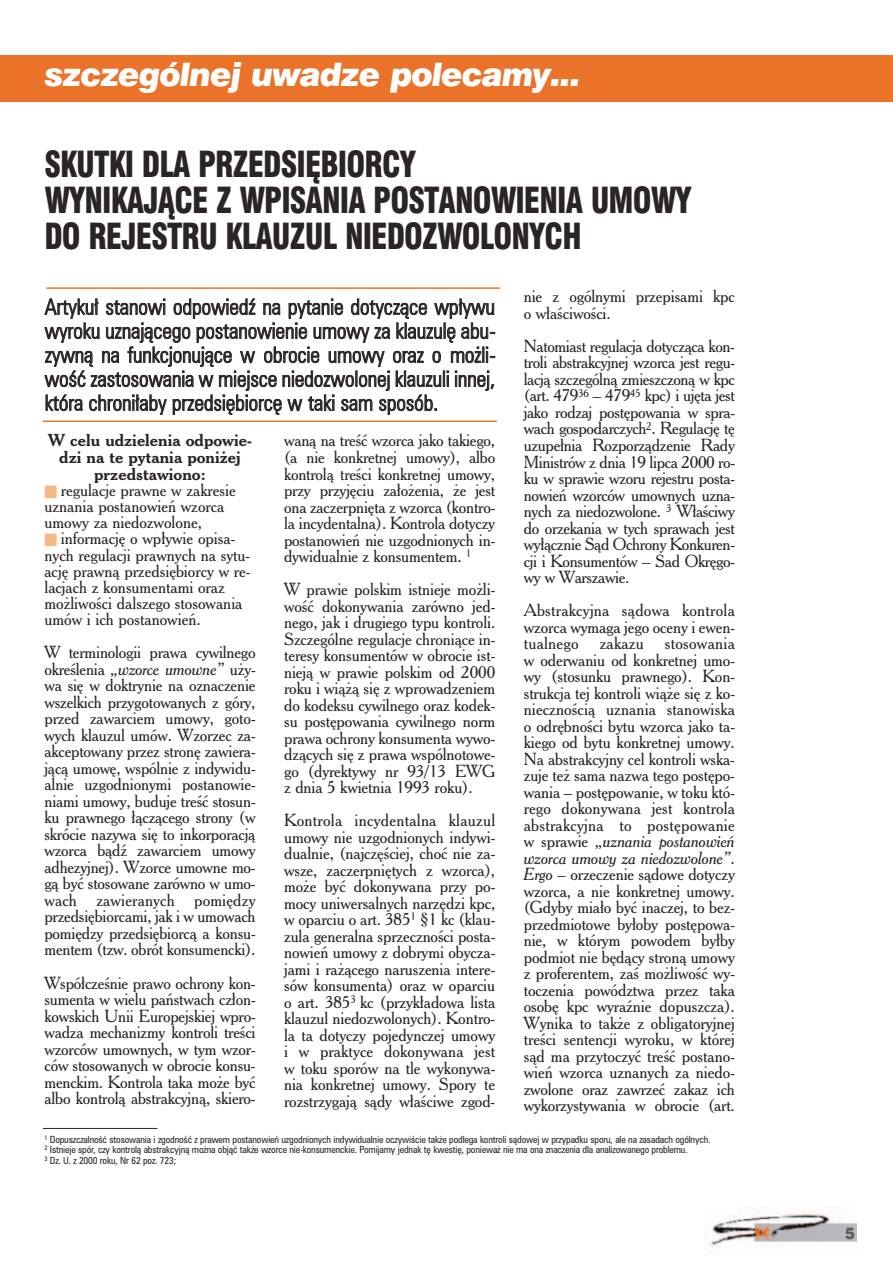
<style>
.page{position:relative;width:893px;height:1262px;background:#fff}
.page>*{position:absolute;margin:0;border:0;box-sizing:border-box;transform-origin:0 0}
.t1{font:33px/36px "Swis 721 Blk Cn PL";letter-spacing:-.03em;color:#2a2524;scale:.9 1}
.t2{font:italic 30px "Swis 721 Blk PL";letter-spacing:-.03em;color:#fff}
.t3{font:19.5px/24px "Zurich Lt Cn PL";color:#2a2524;text-align:justify}
.t4{font:15px/16.5px "Cheltenhm PL";letter-spacing:-.005em;color:#2a2524;text-align:justify}
.t5{font:700 15px/16.5px "Cheltenhm PL";color:#2a2524;text-align:center}
.t6{font:15px "Swis 721 Blk PL";color:#5e5b5e;scale:.92 1}
.t7{font:9px/10.5px "Zurich Cn PL";letter-spacing:-.015em;color:#2a2524}
.s1{color:#f6b786}
.s2{font-style:italic}
</style>
<div class="page">
<img style="left:704px;top:1213px;width:153px;height:35px">
<div style="left:1px;top:55px;width:891px;height:47px;background:#eb7229"></div>
<div style="left:43px;top:1133px;width:693px;height:81px;background:#fff"></div>
<hr style="left:43px;top:1128px;width:114px;height:1px;background:#2a2524">
<hr style="left:43px;top:420px;width:454px;height:2px;background:#eb7229">
<hr style="left:46px;top:287px;width:454px;height:2px;background:#eb7229">
<h2 class="t2" style="left:44px;top:62px;width:538px">szczególnej uwadze polecamy...</h2>
<h1 class="t1" style="left:44px;top:149px;width:720px">SKUTKI DLA PRZEDSIĘBIORCY<br>WYNIKAJĄCE Z WPISANIA POSTANOWIENIA UMOWY<br>DO REJESTRU KLAUZUL NIEDOZWOLONYCH</h1>
<p class="t3" style="left:45px;top:297px;width:452px">Artykuł stanowi odpowiedź na pytanie dotyczące wpływu wyroku uznającego postanowienie umowy za klauzulę abu&shy;zywną na funkcjonujące w obrocie umowy oraz o możli&shy;wość zastosowania w miejsce niedozwolonej klauzuli innej, która chroniłaby przedsiębiorcę w taki sam sposób.</p>
<p class="t5" style="left:48px;top:434px;width:205px">W celu udzielenia odpowie&shy;dzi na te pytania poniżej przedstawiono:</p>
<p class="t4" style="left:44px;top:482px;width:193px;text-align:left"><span class="s1">■</span> regulacje prawne w zakresie uznania postanowień wzorca umowy za niedozwolone,</p>
<p class="t4" style="left:44px;top:531px;width:207px;text-align:left"><span class="s1">■</span> informację o wpływie opisa&shy;nych regulacji prawnych na sytu&shy;ację prawną przedsiębiorcy w re&shy;lacjach z konsumentami oraz możliwości dalszego stosowania umów i ich postanowień.</p>
<p class="t4" style="left:44px;top:645px;width:213px">W terminologii prawa cywilnego określenia <span class="s2">„wzorce umowne”</span> uży&shy;wa się w doktrynie na oznaczenie wszelkich przygotowanych z góry, przed zawarciem umowy, goto&shy;wych klauzul umów. Wzorzec za&shy;akceptowany przez stronę zawiera&shy;jącą umowę, wspólnie z indywidu&shy;alnie uzgodnionymi postanowie&shy;niami umowy, buduje treść stosun&shy;ku prawnego łączącego strony (w skrócie nazywa się to inkorporacją wzorca bądź zawarciem umowy adhezyjnej). Wzorce umowne mo&shy;gą być stosowane zarówno w umo&shy;wach</p>
<p class="t4" style="left:44px;top:892px;width:213px;text-indent:150px">pomiędzy przedsiębiorcami, jak i w umowach pomiędzy przedsiębiorcą a konsu&shy;mentem (tzw. obrót konsumencki).</p>
<p class="t4" style="left:44px;top:975px;width:213px">Współcześnie prawo ochrony kon&shy;sumenta w wielu państwach człon&shy;kowskich Unii Europejskiej wpro&shy;wadza mechanizmy kontroli treści wzorców umownych, w tym wzor&shy;ców stosowanych w obrocie konsu&shy;menckim. Kontrola taka może być albo kontrolą abstrakcyjną, skiero-</p>
<p class="t4" style="left:96px;top:892px;width:80px">zawieranych</p>
<p class="t4" style="left:284px;top:433px;width:213px">waną na treść wzorca jako takiego, (a nie konkretnej umowy), albo kontrolą treści konkretnej umowy, przy przyjęciu założenia, że jest ona zaczerpnięta z wzorca (kontro&shy;la incydentalna). Kontrola dotyczy postanowień nie uzgodnionych in&shy;dywidualnie z konsumentem. <sup>1</sup></p>
<p class="t4" style="left:284px;top:582px;width:213px">W prawie polskim istnieje możli&shy;wość dokonywania zarówno jed&shy;nego, jak i drugiego typu kontroli.<br>Szczególne regulacje chroniące in&shy;teresy konsumentów w obrocie ist&shy;nieją w prawie polskim od 2000 roku i wiążą się z wprowadzeniem do kodeksu cywilnego oraz kodek&shy;su postępowania cywilnego norm prawa ochrony konsumenta wywo&shy;dzących się z prawa wspólnotowe&shy;go (dyrektywy nr 93/13 EWG z dnia 5 kwietnia 1993 roku).</p>
<p class="t4" style="left:284px;top:813px;width:213px">Kontrola incydentalna klauzul umowy nie uzgodnionych indywi&shy;dualnie, (najczęściej, choć nie za&shy;wsze, zaczerpniętych z wzorca), może być dokonywana przy po&shy;mocy uniwersalnych narzędzi kpc, w oparciu o art. 385<sup>1</sup> §1 kc (klau&shy;zula generalna sprzeczności posta&shy;nowień umowy z dobrymi obycza&shy;jami i rażącego naruszenia intere&shy;sów konsumenta) oraz w oparciu o art. 385<sup>3</sup> kc (przykładowa lista klauzul niedozwolonych). Kontro&shy;la ta dotyczy pojedynczej umowy i w praktyce dokonywana jest w toku sporów na tle wykonywa&shy;nia konkretnej umowy. Spory te rozstrzygają sądy właściwe zgod-</p>
<p class="t4" style="left:523px;top:289px;width:212px">nie z ogólnymi przepisami kpc o właściwości.</p>
<p class="t4" style="left:523px;top:339px;width:213px">Natomiast regulacja dotycząca kon&shy;troli abstrakcyjnej wzorca jest regu&shy;lacją szczególną zmieszczoną w kpc (art. 479<sup>36</sup> – 479<sup>45</sup> kpc) i ujęta jest jako rodzaj postępowania w spra&shy;wach gospodarczych<sup>2</sup>. Regulację tę uzupełnia Rozporządzenie Rady Ministrów z dnia 19 lipca 2000 ro&shy;ku w sprawie wzoru rejestru posta&shy;nowień wzorców umownych uzna&shy;nych za niedozwolone. <sup>3</sup> Właściwy do orzekania w tych sprawach jest wyłącznie Sąd Ochrony Konkuren&shy;cji i Konsumentów – Sad Okręgo&shy;wy w Warszawie.</p>
<p class="t4" style="left:523px;top:603px;width:213px">Abstrakcyjna sądowa kontrola wzorca wymaga jego oceny i ewen&shy;tualnego</p>
<p class="t4" style="left:599px;top:636px;width:46px">zakazu</p>
<p class="t4" style="left:523px;top:636px;width:213px;text-indent:141px">stosowania w oderwaniu od konkretnej umo&shy;wy (stosunku prawnego). Kon&shy;strukcja tej kontroli wiąże się z ko&shy;niecznością uznania stanowiska o odrębności bytu wzorca jako ta&shy;kiego od bytu konkretnej umowy.<br>Na abstrakcyjny cel kontroli wska&shy;zuje też sama nazwa tego postępo&shy;wania – postępowanie, w toku któ&shy;rego dokonywana jest kontrola abstrakcyjna to postępowanie w sprawie <span class="s2">„uznania postanowień wzorca umowy za niedozwolone”</span>.<br><span class="s2">Ergo</span> – orzeczenie sądowe dotyczy wzorca, a nie konkretnej umowy. (Gdyby miało być inaczej, to bez&shy;przedmiotowe byłoby postępowa&shy;nie, w którym powodem byłby podmiot nie będący stroną umowy z proferentem, zaś możliwość wy&shy;toczenia powództwa przez taka osobę kpc wyraźnie dopuszcza).<br>Wynika to także z obligatoryjnej treści sentencji wyroku, w której sąd ma przytoczyć treść postano&shy;wień wzorca uznanych za niedo&shy;zwolone oraz zawrzeć zakaz ich wykorzystywania w obrocie (art.</p>
<p class="t7" style="left:44px;top:1134px;width:667px"><sup>1</sup> Dopuszczalność stosowania i zgodność z prawem postanowień uzgodnionych indywidualnie oczywiście także podlega kontroli sądowej w przypadku sporu, ale na zasadach ogólnych.<br><sup>2</sup> Istnieje spór, czy kontrolą abstrakcyjną można objąć także wzorce nie-konsumenckie. Pomijamy jednak tę kwestię, ponieważ nie ma ona znaczenia dla analizowanego problemu.<br><sup>3</sup> Dz. U. z 2000 roku, Nr 62 poz. 723;</p>
<p class="t6" style="left:845px;top:1227px;width:12px">5</p>
</div>
